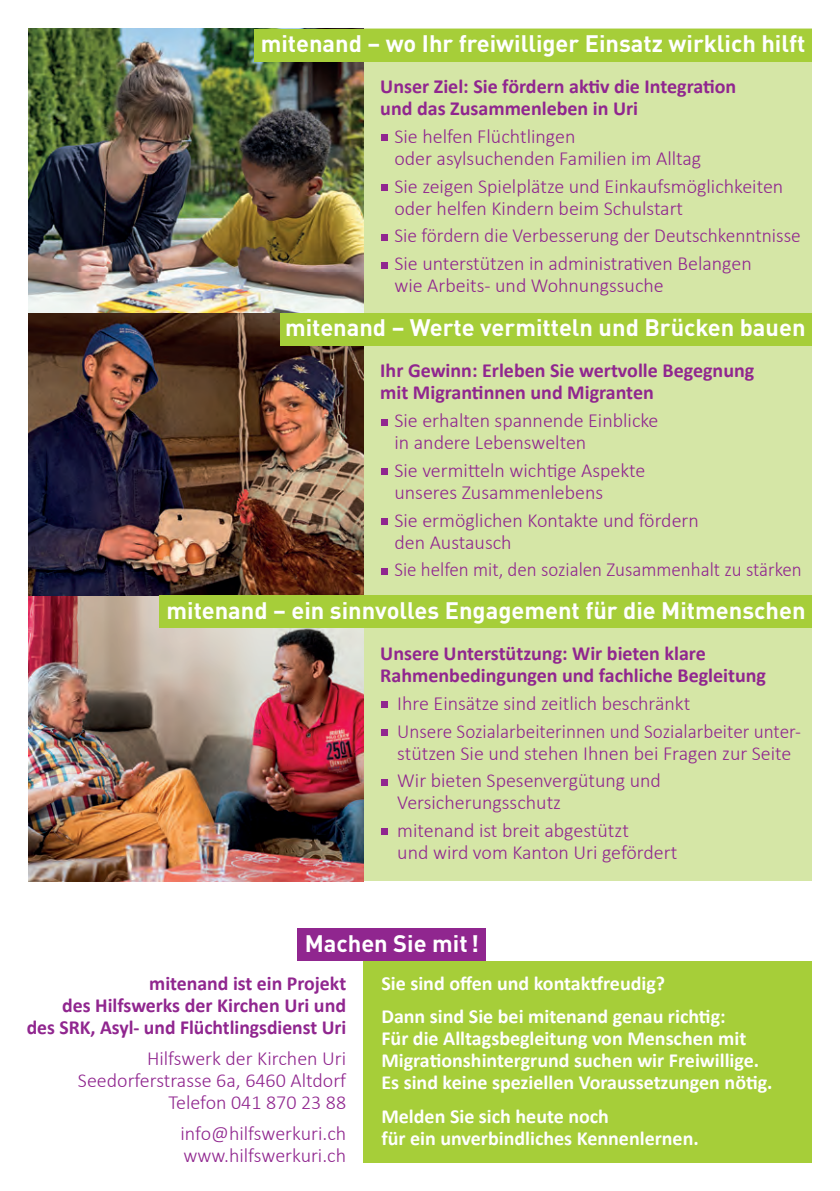
<style>
.page{position:relative;width:840px;height:1191px;background:#fff}
.page>*{position:absolute;margin:0;border:0;box-sizing:border-box;transform-origin:0 0}
.t1{font:700 23.6px "DIN Pro";color:#fff}
.t2{font:300 20px/22px "Calibri";color:#90268f}
.t3{font:700 20px/22px "Calibri";color:#90268f}
.t4{font:700 20px/22px "Calibri";color:#fff}
.t5{font:300 20px "Calibri";color:#90268f;scale:.95 1}
</style>
<div class="page">
<div style="left:28px;top:28px;width:783px;height:853px;background:#d5e6a6"></div>
<img style="left:28px;top:29px;width:335px;height:852px">
<svg style="left:382px;top:135px;width:6px;height:6px"></svg>
<svg style="left:382px;top:185px;width:6px;height:6px"></svg>
<svg style="left:382px;top:234px;width:6px;height:6px"></svg>
<svg style="left:382px;top:262px;width:6px;height:6px"></svg>
<svg style="left:382px;top:419px;width:6px;height:6px"></svg>
<svg style="left:382px;top:469px;width:6px;height:6px"></svg>
<svg style="left:382px;top:518px;width:6px;height:6px"></svg>
<svg style="left:382px;top:568px;width:6px;height:6px"></svg>
<svg style="left:382px;top:702px;width:6px;height:6px"></svg>
<svg style="left:382px;top:729px;width:6px;height:6px"></svg>
<svg style="left:382px;top:779px;width:6px;height:6px"></svg>
<svg style="left:382px;top:829px;width:6px;height:6px"></svg>
<div style="left:280px;top:313px;width:531px;height:33px;background:#a6ce39"></div>
<div style="left:254px;top:29px;width:557px;height:32px;background:#a6ce39"></div>
<div style="left:159px;top:595px;width:652px;height:33px;background:#a6ce39"></div>
<div style="left:296px;top:928px;width:189px;height:33px;background:#90268f"></div>
<div style="left:363px;top:961px;width:448px;height:201px;background:#a6ce39"></div>
<p class="t1" style="left:260px;top:24px;width:546px">mitenand – wo Ihr freiwilliger Einsatz wirklich hilft</p>
<p class="t3" style="left:380px;top:76px;width:357px">Unser Ziel: Sie fördern aktiv die Integration und das Zusammenleben in Uri</p>
<p class="t2" style="left:394px;top:124px;width:308px">Sie helfen Flüchtlingen<br>oder asylsuchenden Familien im Alltag</p>
<p class="t2" style="left:394px;top:174px;width:390px">Sie zeigen Spielplätze und Einkaufsmöglichkeiten oder helfen Kindern beim Schulstart</p>
<p class="t2" style="left:394px;top:221px;width:407px;line-height:27.6px">Sie fördern die Verbesserung der Deutschkenntnisse<br>Sie unterstützen in administrativen Belangen</p>
<p class="t2" style="left:394px;top:273px;width:271px">wie Arbeits- und Wohnungssuche</p>
<p class="t1" style="left:285px;top:308px;width:521px">mitenand – Werte vermitteln und Brücken bauen</p>
<p class="t3" style="left:380px;top:360px;width:375px">Ihr Gewinn: Erleben Sie wertvolle Begegnung mit Migrantinnen und Migranten</p>
<p class="t2" style="left:394px;top:408px;width:265px">Sie erhalten spannende Einblicke in andere Lebenswelten</p>
<p class="t2" style="left:394px;top:458px;width:252px">Sie vermitteln wichtige Aspekte unseres Zusammenlebens</p>
<p class="t2" style="left:394px;top:508px;width:306px">Sie ermöglichen Kontakte und fördern den Austausch</p>
<p class="t5" style="left:394px;top:557px;width:430px">Sie helfen mit, den sozialen Zusammenhalt zu stärken</p>
<p class="t1" style="left:166px;top:591px;width:640px">mitenand – ein sinnvolles Engagement für die Mitmenschen</p>
<p class="t3" style="left:380px;top:642px;width:387px">Unsere Unterstützung: Wir bieten klare<br>Rahmenbedingungen und fachliche Begleitung</p>
<p class="t2" style="left:397px;top:688px;width:405px;line-height:27.6px">Ihre Einsätze sind zeitlich beschränkt<br>Unsere Sozialarbeiterinnen und Sozialarbeiter unter-</p>
<p class="t2" style="left:397px;top:738px;width:395px;line-height:27.6px">stützen Sie und stehen Ihnen bei Fragen zur Seite<br>Wir bieten Spesenvergütung und</p>
<p class="t2" style="left:397px;top:788px;width:233px;line-height:27.6px">Versicherungsschutz mitenand ist breit abgestützt</p>
<p class="t2" style="left:397px;top:840px;width:281px">und wird vom Kanton Uri gefördert</p>
<p class="t1" style="left:304px;top:923px;width:176px">Machen Sie mit !</p>
<p class="t4" style="left:381px;top:966px;width:345px;line-height:33.4px">Sie sind offen und kontaktfreudig?<br>Dann sind Sie bei mitenand genau richtig:</p>
<p class="t4" style="left:381px;top:1027px;width:392px">Für die Alltagsbegleitung von Menschen mit<br>Migrationshintergrund suchen wir Freiwillige.<br>Es sind keine speziellen Voraussetzungen nötig.</p>
<p class="t4" style="left:381px;top:1105px;width:319px">Melden Sie sich heute noch<br>für ein unverbindliches Kennenlernen.</p>
<p class="t3" style="left:27px;top:972px;width:321px;text-align:right">mitenand ist ein Projekt<br>des Hilfswerks der Kirchen Uri und<br>des SRK, Asyl- und Flüchtlingsdienst Uri</p>
<p class="t2" style="left:78px;top:1046px;width:269px;text-align:right">Hilfswerk der Kirchen Uri<br>Seedorferstrasse 6a, 6460 Altdorf<br>Telefon 041 870 23 88</p>
<p class="t2" style="left:180px;top:1121px;width:167px">info@hilfswerkuri.ch www.hilfswerkuri.ch</p>
</div>
